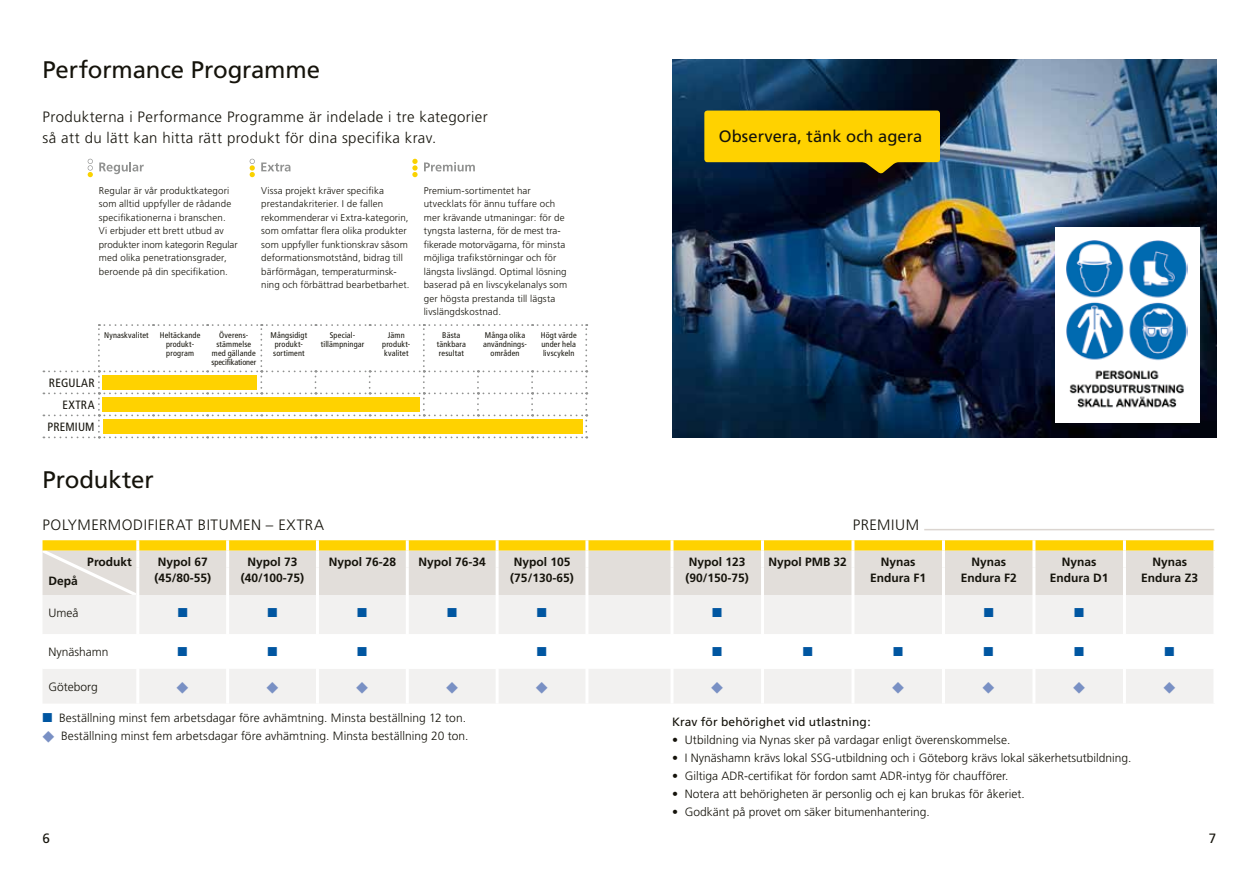
<style>
.page{position:relative;width:1259px;height:893px;background:#fff}
.page>*{position:absolute;margin:0;border:0;box-sizing:border-box;transform-origin:0 0}
.t1{font:24px "Frutiger";letter-spacing:-.005em;color:#15130b}
.t2{font:16.5px "Frutiger";letter-spacing:.005em;color:#15130b}
.t3{font:300 15px/21px "Frutiger";letter-spacing:.025em;color:#15130b}
.t4{font:13.5px "Frutiger";color:#15130b}
.t5{font:300 12px/18px "Frutiger";color:#15130b}
.t6{font:700 12px "Frutiger";color:#15130b}
.t7{font:12px "Frutiger";letter-spacing:.01em;color:#15130b}
.t8{font:condensed 12px/22px "Frutiger";letter-spacing:.015em;color:#15130b;text-align:right}
.t9{font:12px "European Pi Three";color:#0056a1}
.t10{font:12px "European Pi Three";color:#7990c4}
.t11{font:300 9.75px/13.5px "Frutiger";letter-spacing:.01em;color:#15130b}
.t12{font:condensed 8.25px/9px "Frutiger";letter-spacing:.02em;color:#15130b;text-align:center}
.s1{font-family:"European Pi Three";font-weight:400;color:#0056a1}
.s2{font-family:"European Pi Three";font-weight:400;color:#7990c4}
</style>
<div class="page">
<div style="left:43px;top:595px;width:1170px;height:108px;background:#f2f1f0"></div>
<svg style="left:43px;top:634px;width:1170px;height:35px"></svg>
<hr style="left:136px;top:595px;width:3px;height:39px;background:#fff">
<hr style="left:226px;top:595px;width:3px;height:39px;background:#fff">
<hr style="left:316px;top:595px;width:3px;height:39px;background:#fff">
<hr style="left:406px;top:595px;width:3px;height:39px;background:#fff">
<hr style="left:495px;top:595px;width:3px;height:39px;background:#fff">
<hr style="left:585px;top:595px;width:3px;height:39px;background:#fff">
<hr style="left:670px;top:595px;width:3px;height:39px;background:#fff">
<hr style="left:761px;top:595px;width:3px;height:39px;background:#fff">
<hr style="left:136px;top:634px;width:3px;height:35px;background:#fff">
<hr style="left:226px;top:634px;width:3px;height:35px;background:#fff">
<hr style="left:316px;top:634px;width:3px;height:35px;background:#fff">
<hr style="left:406px;top:634px;width:3px;height:35px;background:#fff">
<hr style="left:495px;top:634px;width:3px;height:35px;background:#fff">
<hr style="left:585px;top:634px;width:3px;height:35px;background:#fff">
<hr style="left:670px;top:634px;width:3px;height:35px;background:#fff">
<hr style="left:761px;top:634px;width:3px;height:35px;background:#fff">
<hr style="left:136px;top:669px;width:3px;height:35px;background:#fff">
<hr style="left:226px;top:669px;width:3px;height:35px;background:#fff">
<hr style="left:316px;top:669px;width:3px;height:35px;background:#fff">
<hr style="left:406px;top:669px;width:3px;height:35px;background:#fff">
<hr style="left:495px;top:669px;width:3px;height:35px;background:#fff">
<hr style="left:585px;top:669px;width:3px;height:35px;background:#fff">
<hr style="left:670px;top:669px;width:3px;height:35px;background:#fff">
<hr style="left:761px;top:669px;width:3px;height:35px;background:#fff">
<hr style="left:851px;top:595px;width:3px;height:39px;background:#fff">
<hr style="left:942px;top:595px;width:3px;height:39px;background:#fff">
<hr style="left:1032px;top:595px;width:3px;height:39px;background:#fff">
<hr style="left:1123px;top:595px;width:3px;height:39px;background:#fff">
<hr style="left:851px;top:634px;width:3px;height:35px;background:#fff">
<hr style="left:942px;top:634px;width:3px;height:35px;background:#fff">
<hr style="left:1032px;top:634px;width:3px;height:35px;background:#fff">
<hr style="left:1123px;top:634px;width:3px;height:35px;background:#fff">
<hr style="left:851px;top:669px;width:3px;height:35px;background:#fff">
<hr style="left:942px;top:669px;width:3px;height:35px;background:#fff">
<hr style="left:1032px;top:669px;width:3px;height:35px;background:#fff">
<hr style="left:1123px;top:669px;width:3px;height:35px;background:#fff">
<hr style="left:924px;top:529px;width:290px;height:1px;background:#dbd5d0">
<svg style="left:43px;top:540px;width:1172px;height:55px;background:#e8ddb4"></svg>
<img style="left:672px;top:60px;width:544px;height:378px">
<svg style="left:704px;top:111px;width:236px;height:63px;background:#d3b109"></svg>
<div style="left:1055px;top:227px;width:144px;height:196px;background:#fff"></div>
<img style="left:1067px;top:240px;width:121px;height:168px">
<svg style="left:43px;top:324px;width:544px;height:114px"></svg>
<div style="left:103px;top:375px;width:154px;height:14px;background:#ffd200"></div>
<div style="left:103px;top:397px;width:317px;height:14px;background:#ffd200"></div>
<div style="left:103px;top:419px;width:480px;height:14px;background:#ffd200"></div>
<svg style="left:99px;top:162px;width:45px;height:12px"></svg>
<svg style="left:88px;top:159px;width:5px;height:18px"></svg>
<svg style="left:261px;top:163px;width:29px;height:9px"></svg>
<svg style="left:250px;top:159px;width:5px;height:18px"></svg>
<svg style="left:412px;top:159px;width:5px;height:18px"></svg>
<svg style="left:424px;top:162px;width:51px;height:9px"></svg>
<h1 class="t1" style="left:43px;top:55px;width:279px">Performance Programme</h1>
<h3 class="t3" style="left:43px;top:106px;width:447px">Produkterna i Performance Programme är indelade i tre kategorier så att du lätt kan hitta rätt produkt för dina specifika krav.</h3>
<p class="t11" style="left:99px;top:184px;width:140px">Regular är vår produktkategori som alltid uppfyller de rådande specifikationerna i branschen.<br>Vi erbjuder ett brett utbud av produkter inom kategorin Regular med olika penetrationsgrader, beroende på din specifikation.</p>
<p class="t11" style="left:261px;top:184px;width:150px">Vissa projekt kräver specifika prestandakriterier. I de fallen rekommenderar vi Extra-kategorin, som omfattar flera olika produkter som uppfyller funktionskrav såsom deformationsmotstånd, bidrag till bärförmågan, temperaturminsk&shy;ning och förbättrad bearbetbarhet.</p>
<p class="t11" style="left:424px;top:184px;width:145px">Premium-sortimentet har utvecklats för ännu tuffare och mer krävande utmaningar: för de tyngsta lasterna, för de mest tra&shy;fikerade motorvägarna, för minsta möjliga trafikstörningar och för längsta livslängd. Optimal lösning baserad på en livscykelanalys som ger högsta prestanda till lägsta livslängdskostnad.</p>
<p class="t8" style="left:47px;top:372px;width:49px">REGULAR<br>EXTRA<br>PREMIUM</p>
<p class="t12" style="left:104px;top:330px;width:46px">Nynaskvalitet</p>
<p class="t12" style="left:160px;top:330px;width:42px">Heltäckande produkt&shy;program</p>
<p class="t12" style="left:211px;top:330px;width:46px">Överens&shy;stämmelse med gällande specifikationer</p>
<p class="t12" style="left:270px;top:330px;width:38px">Mångsidigt produkt&shy;sortiment</p>
<p class="t12" style="left:321px;top:330px;width:45px">Special&shy;tillämpningar</p>
<p class="t12" style="left:382px;top:330px;width:30px">Jämn produkt&shy;kvalitet</p>
<p class="t12" style="left:437px;top:330px;width:31px">Bästa tänkbara resultat</p>
<p class="t12" style="left:483px;top:330px;width:46px">Många olika användnings&shy;områden</p>
<p class="t12" style="left:541px;top:330px;width:37px;text-align:justify">Högt värde under hela livscykeln</p>
<h1 class="t1" style="left:43px;top:466px;width:113px">Produkter</h1>
<h2 class="t2" style="left:719px;top:127px;width:205px">Observera, tänk och agera</h2>
<h3 class="t3" style="left:43px;top:515px;width:283px">POLYMERMODIFIERAT BITUMEN – EXTRA</h3>
<h3 class="t3" style="left:853px;top:515px;width:68px">PREMIUM</h3>
<p class="t6" style="left:87px;top:554px;width:46px">Produkt</p>
<p class="t6" style="left:158px;top:554px;width:52px">Nypol 67</p>
<p class="t6" style="left:247px;top:554px;width:52px">Nypol 73</p>
<p class="t6" style="left:329px;top:554px;width:69px">Nypol 76-28</p>
<p class="t6" style="left:418px;top:554px;width:69px">Nypol 76-34</p>
<p class="t6" style="left:514px;top:554px;width:58px">Nypol 105</p>
<p class="t6" style="left:689px;top:554px;width:58px">Nypol 123</p>
<p class="t6" style="left:768px;top:554px;width:80px">Nypol PMB 32</p>
<p class="t6" style="left:881px;top:554px;width:36px">Nynas</p>
<p class="t6" style="left:971px;top:554px;width:36px">Nynas</p>
<p class="t6" style="left:1062px;top:554px;width:36px">Nynas</p>
<p class="t6" style="left:1152px;top:554px;width:36px">Nynas</p>
<p class="t6" style="left:48px;top:574px;width:31px">Depå</p>
<p class="t6" style="left:154px;top:571px;width:58px">(45/80-55)</p>
<p class="t6" style="left:241px;top:571px;width:65px">(40/100-75)</p>
<p class="t6" style="left:510px;top:571px;width:65px">(75/130-65)</p>
<p class="t6" style="left:685px;top:571px;width:65px">(90/150-75)</p>
<p class="t6" style="left:870px;top:571px;width:58px">Endura F1</p>
<p class="t6" style="left:960px;top:571px;width:58px">Endura F2</p>
<p class="t6" style="left:1049px;top:571px;width:60px">Endura D1</p>
<p class="t6" style="left:1141px;top:571px;width:58px">Endura Z3</p>
<p class="t5" style="left:48px;top:604px;width:31px">Umeå</p>
<p class="t9" style="left:178px;top:605px;width:12px">M</p>
<p class="t9" style="left:267px;top:605px;width:12px">M</p>
<p class="t9" style="left:357px;top:605px;width:12px">M</p>
<p class="t9" style="left:447px;top:605px;width:12px">M</p>
<p class="t9" style="left:537px;top:605px;width:12px">M</p>
<p class="t9" style="left:712px;top:605px;width:12px">M</p>
<p class="t9" style="left:983px;top:605px;width:12px">M</p>
<p class="t9" style="left:1074px;top:605px;width:12px">M</p>
<p class="t5" style="left:48px;top:643px;width:62px">Nynäshamn</p>
<p class="t9" style="left:178px;top:644px;width:12px">M</p>
<p class="t9" style="left:267px;top:644px;width:12px">M</p>
<p class="t9" style="left:357px;top:644px;width:12px">M</p>
<p class="t9" style="left:537px;top:644px;width:12px">M</p>
<p class="t9" style="left:712px;top:644px;width:12px">M</p>
<p class="t9" style="left:802px;top:644px;width:12px">M</p>
<p class="t9" style="left:893px;top:644px;width:12px">M</p>
<p class="t9" style="left:983px;top:644px;width:12px">M</p>
<p class="t9" style="left:1074px;top:644px;width:12px">M</p>
<p class="t9" style="left:1164px;top:644px;width:12px">M</p>
<p class="t5" style="left:48px;top:678px;width:51px">Göteborg</p>
<p class="t10" style="left:177px;top:679px;width:13px">R</p>
<p class="t10" style="left:266px;top:679px;width:13px">R</p>
<p class="t10" style="left:356px;top:679px;width:13px">R</p>
<p class="t10" style="left:446px;top:679px;width:13px">R</p>
<p class="t10" style="left:536px;top:679px;width:13px">R</p>
<p class="t10" style="left:711px;top:679px;width:13px">R</p>
<p class="t10" style="left:892px;top:679px;width:13px">R</p>
<p class="t10" style="left:982px;top:679px;width:13px">R</p>
<p class="t10" style="left:1073px;top:679px;width:13px">R</p>
<p class="t10" style="left:1163px;top:679px;width:13px">R</p>
<p class="t5" style="left:42px;top:709px;width:428px"><span class="s1">M</span> Beställning minst fem arbetsdagar före avhämtning. Minsta beställning 12 ton.<br><span class="s2">R</span> Beställning minst fem arbetsdagar före avhämtning. Minsta beställning 20 ton.</p>
<p class="t7" style="left:672px;top:714px;width:200px">Krav för behörighet vid utlastning:</p>
<p class="t5" style="left:672px;top:731px;width:340px">• Utbildning via Nynas sker på vardagar enligt överenskommelse.</p>
<p class="t5" style="left:672px;top:749px;width:461px">• I Nynäshamn krävs lokal SSG-utbildning och i Göteborg krävs lokal säkerhetsutbildning.</p>
<p class="t5" style="left:672px;top:767px;width:338px">• Giltiga ADR-certifikat för fordon samt ADR-intyg för chaufförer.</p>
<p class="t5" style="left:672px;top:785px;width:354px">• Notera att behörigheten är personlig och ej kan brukas för åkeriet.</p>
<p class="t5" style="left:672px;top:803px;width:259px">• Godkänt på provet om säker bitumenhantering.</p>
<h3 class="t4" style="left:43px;top:830px;width:9px">6</h3>
<h3 class="t4" style="left:1209px;top:830px;width:9px">7</h3>
</div>
